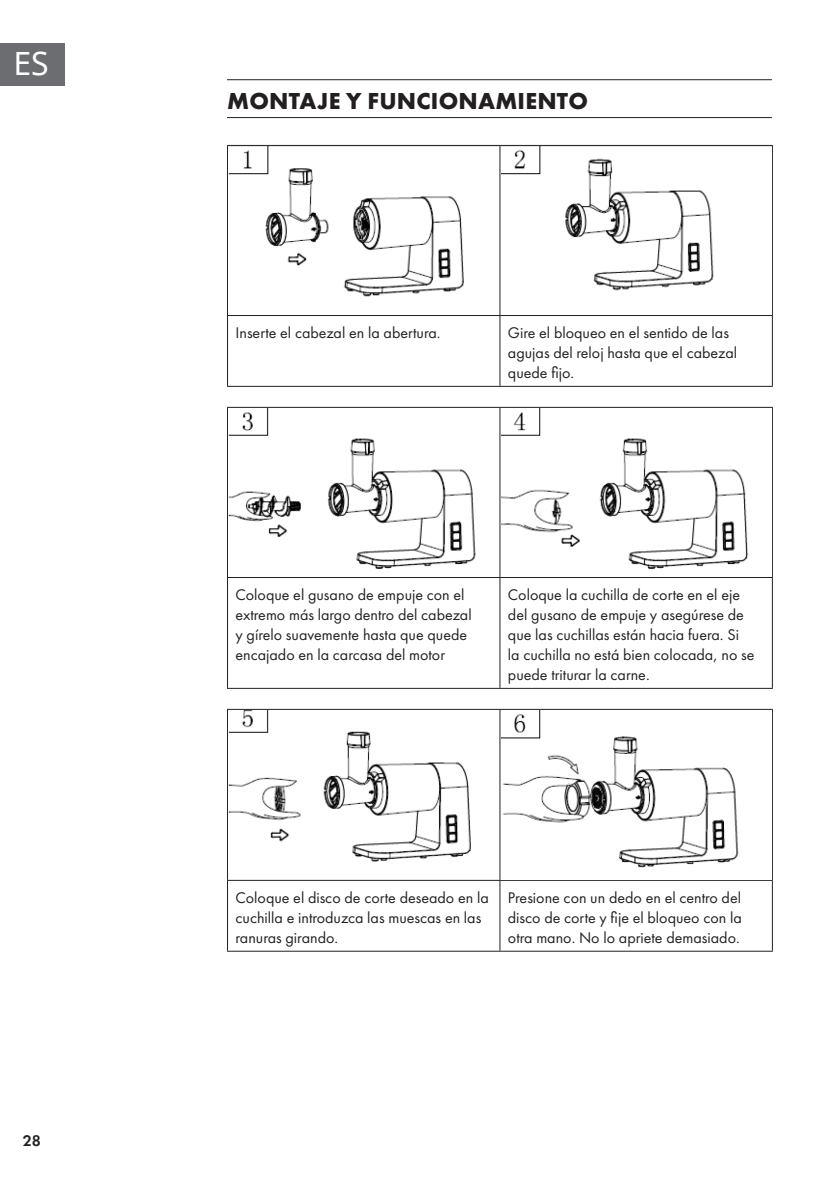
<style>
.page{position:relative;width:840px;height:1191px;background:#fff}
.page>*{position:absolute;margin:0;border:0;box-sizing:border-box;transform-origin:0 0}
.t1{font:32px "Noto Sans";color:#fff}
.Super_Headline{font:700 24px "Futura PTW08";letter-spacing:.01em;color:#231f20}
.Base_Text{font:16px/20px "Futura PTW08";color:#231f20}
.t2{font:600 16px "Futura PTW08";color:#231f20}
</style>
<div class="page">
<div style="left:0;top:43px;width:65px;height:42px;background:#6c6d70"></div>
<hr style="left:227px;top:79px;width:544px;height:1px;background:#231f20">
<hr style="left:227px;top:117px;width:544px;height:1px;background:#231f20">
<hr style="left:227px;top:145px;width:272px;height:1px;background:#231f20">
<hr style="left:227px;top:146px;width:1px;height:169px;background:#231f20">
<hr style="left:499px;top:145px;width:273px;height:1px;background:#231f20">
<hr style="left:499px;top:146px;width:1px;height:169px;background:#231f20">
<hr style="left:771px;top:146px;width:1px;height:169px;background:#231f20">
<hr style="left:227px;top:315px;width:272px;height:1px;background:#231f20">
<hr style="left:227px;top:316px;width:1px;height:70px;background:#231f20">
<hr style="left:499px;top:315px;width:273px;height:1px;background:#231f20">
<hr style="left:499px;top:316px;width:1px;height:70px;background:#231f20">
<hr style="left:771px;top:316px;width:1px;height:70px;background:#231f20">
<hr style="left:227px;top:386px;width:272px;height:1px;background:#231f20">
<hr style="left:499px;top:386px;width:273px;height:1px;background:#231f20">
<img style="left:228px;top:147px;width:236px;height:150px">
<img style="left:501px;top:147px;width:213px;height:144px">
<hr style="left:227px;top:407px;width:272px;height:1px;background:#231f20">
<hr style="left:227px;top:408px;width:1px;height:169px;background:#231f20">
<hr style="left:499px;top:407px;width:273px;height:1px;background:#231f20">
<hr style="left:499px;top:408px;width:1px;height:169px;background:#231f20">
<hr style="left:771px;top:408px;width:1px;height:169px;background:#231f20">
<hr style="left:227px;top:577px;width:272px;height:1px;background:#231f20">
<hr style="left:227px;top:578px;width:1px;height:110px;background:#231f20">
<hr style="left:499px;top:577px;width:273px;height:1px;background:#231f20">
<hr style="left:499px;top:578px;width:1px;height:110px;background:#231f20">
<hr style="left:771px;top:578px;width:1px;height:110px;background:#231f20">
<hr style="left:227px;top:688px;width:272px;height:1px;background:#231f20">
<hr style="left:499px;top:688px;width:273px;height:1px;background:#231f20">
<img style="left:228px;top:408px;width:248px;height:161px">
<img style="left:501px;top:408px;width:247px;height:161px">
<hr style="left:227px;top:709px;width:272px;height:1px;background:#231f20">
<hr style="left:227px;top:710px;width:1px;height:170px;background:#231f20">
<hr style="left:499px;top:709px;width:273px;height:1px;background:#231f20">
<hr style="left:499px;top:710px;width:1px;height:170px;background:#231f20">
<hr style="left:771px;top:710px;width:1px;height:170px;background:#231f20">
<hr style="left:227px;top:880px;width:272px;height:1px;background:#231f20">
<hr style="left:227px;top:881px;width:1px;height:69px;background:#231f20">
<hr style="left:499px;top:880px;width:273px;height:1px;background:#231f20">
<hr style="left:499px;top:881px;width:1px;height:69px;background:#231f20">
<hr style="left:771px;top:881px;width:1px;height:69px;background:#231f20">
<hr style="left:227px;top:950px;width:272px;height:1px;background:#231f20">
<hr style="left:499px;top:950px;width:273px;height:1px;background:#231f20">
<img style="left:228px;top:710px;width:243px;height:152px">
<img style="left:501px;top:710px;width:238px;height:158px">
<h1 class="t1" style="left:14px;top:42px;width:37px">ES</h1>
<p class="t2" style="left:23px;top:1130px;width:20px">28</p>
<p class="Super_Headline" style="left:227px;top:85px;width:362px">MONTAJE Y FUNCIONAMIENTO</p>
<p class="Base_Text" style="left:235px;top:323px;width:206px">Inserte el cabezal en la abertura.</p>
<p class="Base_Text" style="left:507px;top:323px;width:230px">Gire el bloqueo en el sentido de las agujas del reloj hasta que el cabezal quede fijo.</p>
<p class="Base_Text" style="left:235px;top:585px;width:237px">Coloque el gusano de empuje con el extremo más largo dentro del cabezal y gírelo suavemente hasta que quede encajado en la carcasa del motor</p>
<p class="Base_Text" style="left:507px;top:585px;width:248px">Coloque la cuchilla de corte en el eje del gusano de empuje y asegúrese de que las cuchillas están hacia fuera. Si la cuchilla no está bien colocada, no se puede triturar la carne.</p>
<p class="Base_Text" style="left:235px;top:887px;width:255px">Coloque el disco de corte deseado en la cuchilla e introduzca las muescas en las ranuras girando.</p>
<p class="Base_Text" style="left:507px;top:887px;width:235px;text-align:justify">Presione con un dedo en el centro del disco de corte y fije el bloqueo con la otra mano. No lo apriete demasiado.</p>
</div>
